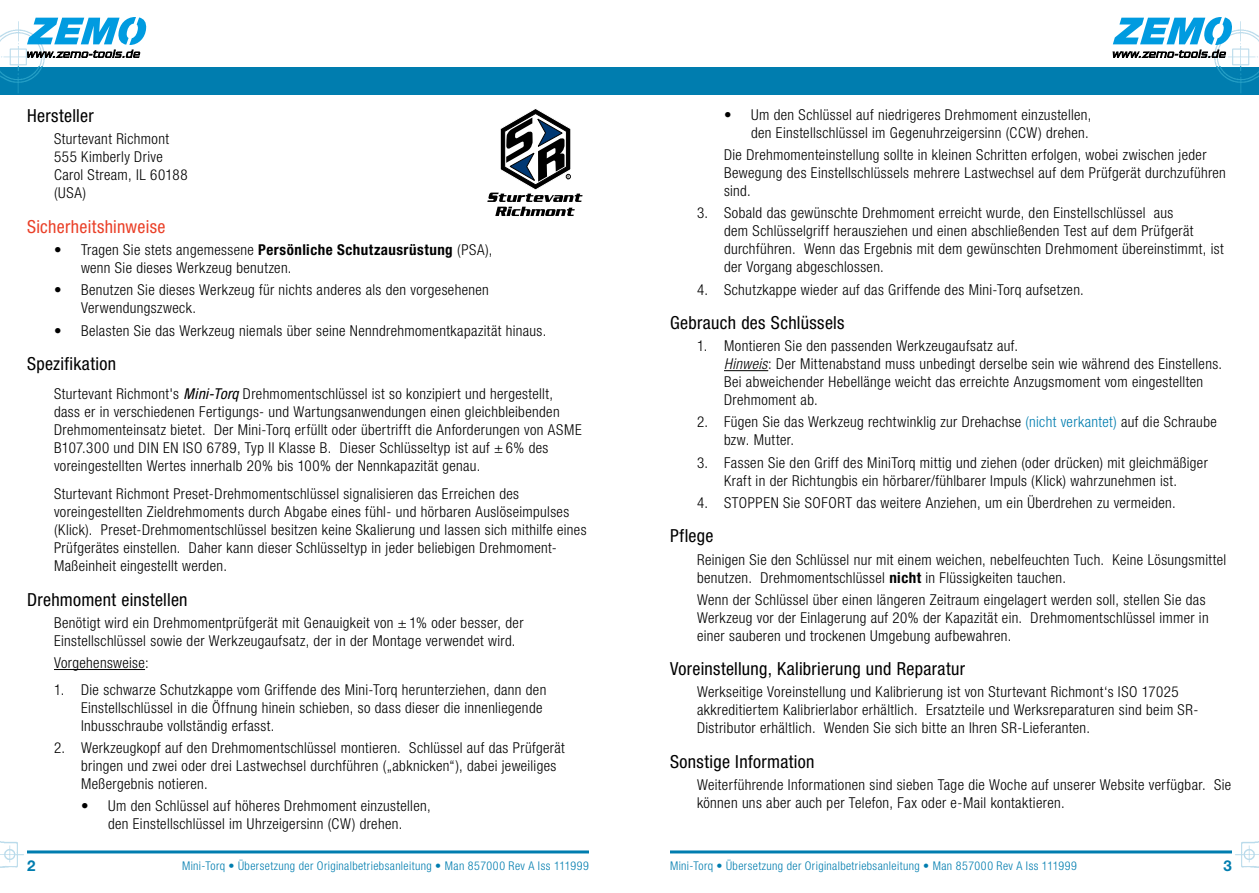
<style>
.page{position:relative;width:1259px;height:893px;background:#fff}
.page>*{position:absolute;margin:0;border:0;box-sizing:border-box;transform-origin:0 0}
.t1{font:condensed 18px "Helvetica Neue LT";letter-spacing:.015em;color:#000}
.t2{font:condensed 18px "Helvetica Neue LT";letter-spacing:.015em;color:#ea4028}
.t3{font:300 condensed 15px/18px "Helvetica Neue LT";letter-spacing:.025em;color:#000}
.t4{font:700 15px "Helvetica Neue LT";color:#007daf}
.t5{font:300 condensed 12px "Helvetica Neue LT";letter-spacing:.035em;color:#007daf}
.s1{font-weight:700}
.s2{font-weight:400;font-style:italic}
.s3{font-style:italic}
.s4{color:#007daf}
</style>
<div class="page">
<img style="left:0;top:841px;width:24px;height:27px">
<hr style="left:27px;top:850px;width:562px;height:3px;background:#007daf">
<div style="left:0;top:68px;width:629px;height:27px;background:#007daf"></div>
<img style="left:0;top:21px;width:60px;height:72px">
<svg style="left:27px;top:17px;width:119px;height:41px"></svg>
<img style="left:1235px;top:841px;width:24px;height:27px">
<hr style="left:670px;top:850px;width:562px;height:3px;background:#007daf">
<div style="left:629px;top:68px;width:630px;height:27px;background:#007daf"></div>
<img style="left:1199px;top:21px;width:60px;height:72px">
<svg style="left:1112px;top:17px;width:120px;height:41px"></svg>
<hr style="left:54px;top:669px;width:91px;height:1px;background:#000">
<hr style="left:724px;top:370px;width:44px;height:1px;background:#000">
<svg style="left:487px;top:109px;width:95px;height:107px"></svg>
<p class="t1" style="left:27px;top:105px;width:68px">Hersteller</p>
<p class="t3" style="left:54px;top:130px;width:135px">Sturtevant Richmont<br>555 Kimberly Drive<br>Carol Stream, IL 60188 (USA)</p>
<p class="t2" style="left:27px;top:216px;width:140px">Sicherheitshinweise</p>
<p class="t3" style="left:81px;top:241px;width:413px;text-indent:-27px">• Tragen Sie stets angemessene <span class="s1">Persönliche Schutzausrüstung</span> (PSA), wenn Sie dieses Werkzeug benutzen.</p>
<p class="t3" style="left:81px;top:281px;width:409px;text-indent:-27px">• Benutzen Sie dieses Werkzeug für nichts anderes als den vorgesehenen<br>Verwendungszweck.</p>
<p class="t3" style="left:54px;top:321px;width:494px">• Belasten Sie das Werkzeug niemals über seine Nenndrehmomentkapazität hinaus.</p>
<p class="t1" style="left:27px;top:353px;width:91px">Spezifikation</p>
<p class="t3" style="left:54px;top:384px;width:529px">Sturtevant Richmont's <span class="s2">Mini-Torq</span> Drehmomentschlüssel ist so konzipiert und hergestellt, dass er in verschiedenen Fertigungs- und Wartungsanwendungen einen gleichbleibenden Drehmomenteinsatz bietet. Der Mini-Torq erfüllt oder übertrifft die Anforderungen von ASME B107.300 und DIN EN ISO 6789, Typ II Klasse B. Dieser Schlüsseltyp ist auf ± 6% des voreingestellten Wertes innerhalb 20% bis 100% der Nennkapazität genau.</p>
<p class="t3" style="left:54px;top:485px;width:534px">Sturtevant Richmont Preset-Drehmomentschlüssel signalisieren das Erreichen des voreingestellten Zieldrehmoments durch Abgabe eines fühl- und hörbaren Auslöseimpulses (Klick). Preset-Drehmomentschlüssel besitzen keine Skalierung und lassen sich mithilfe eines Prüfgerätes einstellen. Daher kann dieser Schlüsseltyp in jeder beliebigen Drehmoment-Maßeinheit eingestellt werden.</p>
<p class="t1" style="left:27px;top:589px;width:162px">Drehmoment einstellen</p>
<p class="t3" style="left:54px;top:613px;width:471px">Benötigt wird ein Drehmomentprüfgerät mit Genauigkeit von ± 1% oder besser, der<br>Einstellschlüssel sowie der Werkzeugaufsatz, der in der Montage verwendet wird.</p>
<p class="t3" style="left:54px;top:654px;width:96px">Vorgehensweise:</p>
<p class="t3" style="left:81px;top:680px;width:467px;text-indent:-27px">1. Die schwarze Schutzkappe vom Griffende des Mini-Torq herunterziehen, dann den<br>Einstellschlüssel in die Öffnung hinein schieben, so dass dieser die innenliegende<br>Inbusschraube vollständig erfasst.</p>
<p class="t3" style="left:81px;top:738px;width:485px;text-indent:-27px">2. Werkzeugkopf auf den Drehmomentschlüssel montieren. Schlüssel auf das Prüfgerät bringen und zwei oder drei Lastwechsel durchführen („abknicken“), dabei jeweiliges<br>Meßergebnis notieren.</p>
<p class="t3" style="left:81px;top:797px;width:351px;text-align:center">• Um den Schlüssel auf höheres Drehmoment einzustellen, den Einstellschlüssel im Uhrzeigersinn (CW) drehen.</p>
<p class="t3" style="left:724px;top:105px;width:369px;text-align:right">• Um den Schlüssel auf niedrigeres Drehmoment einzustellen, den Einstellschlüssel im Gegenuhrzeigersinn (CCW) drehen.</p>
<p class="t3" style="left:724px;top:146px;width:503px">Die Drehmomenteinstellung sollte in kleinen Schritten erfolgen, wobei zwischen jeder<br>Bewegung des Einstellschlüssels mehrere Lastwechsel auf dem Prüfgerät durchzuführen sind.</p>
<p class="t3" style="left:724px;top:204px;width:501px;text-indent:-27px">3. Sobald das gewünschte Drehmoment erreicht wurde, den Einstellschlüssel aus<br>dem Schlüsselgriff herausziehen und einen abschließenden Test auf dem Prüfgerät durchführen. Wenn das Ergebnis mit dem gewünschten Drehmoment übereinstimmt, ist der Vorgang abgeschlossen.</p>
<p class="t3" style="left:697px;top:280px;width:388px">4. Schutzkappe wieder auf das Griffende des Mini-Torq aufsetzen.</p>
<p class="t1" style="left:670px;top:312px;width:176px">Gebrauch des Schlüssels</p>
<p class="t3" style="left:724px;top:337px;width:500px;text-indent:-27px">1. Montieren Sie den passenden Werkzeugaufsatz auf.<br><span class="s3">Hinweis</span>: Der Mittenabstand muss unbedingt derselbe sein wie während des Einstellens.<br>Bei abweichender Hebellänge weicht das erreichte Anzugsmoment vom eingestellten Drehmoment ab.</p>
<p class="t3" style="left:724px;top:413px;width:494px;text-indent:-27px">2. Fügen Sie das Werkzeug rechtwinklig zur Drehachse <span class="s4">(nicht verkantet)</span> auf die Schraube bzw. Mutter.</p>
<p class="t3" style="left:697px;top:453px;width:512px;text-align:center">3. Fassen Sie den Griff des MiniTorq mittig und ziehen (oder drücken) mit gleichmäßiger<br>Kraft in der Richtungbis ein hörbarer/fühlbarer Impuls (Klick) wahrzunehmen ist.</p>
<p class="t3" style="left:697px;top:494px;width:480px">4. STOPPEN Sie SOFORT das weitere Anziehen, um ein Überdrehen zu vermeiden.</p>
<p class="t1" style="left:670px;top:525px;width:45px">Pflege</p>
<p class="t3" style="left:697px;top:550px;width:531px">Reinigen Sie den Schlüssel nur mit einem weichen, nebelfeuchten Tuch. Keine Lösungsmittel benutzen. Drehmomentschlüssel <span class="s1">nicht</span> in Flüssigkeiten tauchen.</p>
<p class="t3" style="left:697px;top:590px;width:513px">Wenn der Schlüssel über einen längeren Zeitraum eingelagert werden soll, stellen Sie das<br>Werkzeug vor der Einlagerung auf 20% der Kapazität ein. Drehmomentschlüssel immer in einer sauberen und trockenen Umgebung aufbewahren.</p>
<p class="t1" style="left:670px;top:658px;width:296px">Voreinstellung, Kalibrierung und Reparatur</p>
<p class="t3" style="left:697px;top:683px;width:503px">Werkseitige Voreinstellung und Kalibrierung ist von Sturtevant Richmont‘s ISO 17025 akkreditiertem Kalibrierlabor erhältlich. Ersatzteile und Werksreparaturen sind beim SR-<br>Distributor erhältlich. Wenden Sie sich bitte an Ihren SR-Lieferanten.</p>
<p class="t1" style="left:670px;top:751px;width:146px">Sonstige Information</p>
<p class="t3" style="left:697px;top:776px;width:536px">Weiterführende Informationen sind sieben Tage die Woche auf unserer Website verfügbar. Sie können uns aber auch per Telefon, Fax oder e-Mail kontaktieren.</p>
<p class="t4" style="left:27px;top:857px;width:10px">2</p>
<p class="t5" style="left:182px;top:859px;width:408px">Mini-Torq • Übersetzung der Originalbetriebsanleitung • Man 857000 Rev A Iss 111999</p>
<p class="t5" style="left:670px;top:859px;width:408px">Mini-Torq • Übersetzung der Originalbetriebsanleitung • Man 857000 Rev A Iss 111999</p>
<p class="t4" style="left:1223px;top:857px;width:10px">3</p>
</div>
